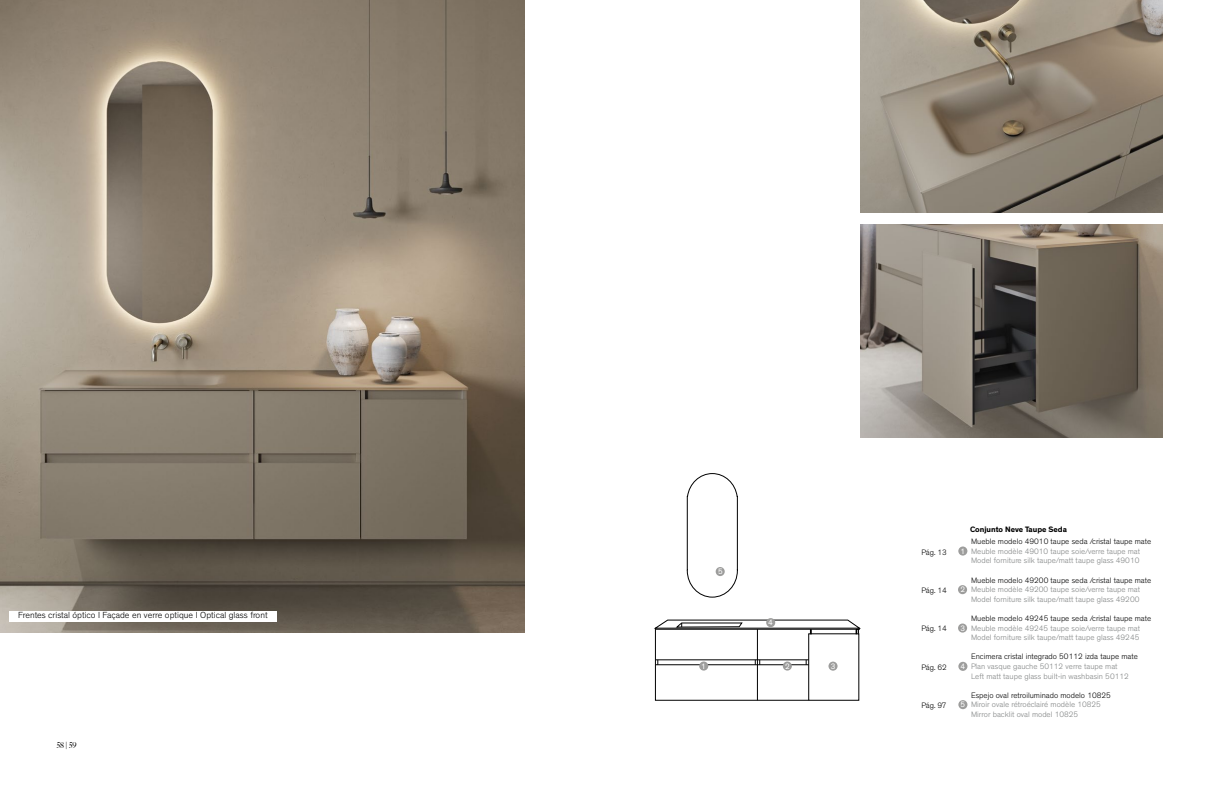
<style>
.page{position:relative;width:1219px;height:808px;background:#fff}
.page>*{position:absolute;margin:0;border:0;box-sizing:border-box;transform-origin:0 0}
.t1{font:300 9px "Theinhardt";color:#000}
.t2{font:300 8px/9.6px "Theinhardt";color:#828585}
.t3{font:300 8px "Theinhardt";color:#000}
.t4{font:700 8px "Theinhardt";color:#000}
.t5{font:8px "Theinhardt";color:#fff}
.t6{font:8px "Big Caslon FB";color:#000}
</style>
<div class="page">
<img style="left:861px;top:0;width:301px;height:213px">
<img style="left:0;top:0;width:524px;height:633px">
<svg style="left:687px;top:473px;width:50px;height:124px"></svg>
<svg style="left:655px;top:620px;width:205px;height:80px"></svg>
<div style="left:958px;top:546px;width:9px;height:9px;background:#9d9d9c;border-radius:50%"></div>
<div style="left:958px;top:585px;width:9px;height:9px;background:#9d9d9c;border-radius:50%"></div>
<div style="left:958px;top:623px;width:9px;height:9px;background:#9d9d9c;border-radius:50%"></div>
<div style="left:958px;top:662px;width:9px;height:9px;background:#9d9d9c;border-radius:50%"></div>
<div style="left:958px;top:700px;width:9px;height:9px;background:#9d9d9c;border-radius:50%"></div>
<div style="left:699px;top:661px;width:9px;height:9px;background:#9d9d9c;border-radius:50%"></div>
<div style="left:783px;top:661px;width:9px;height:9px;background:#9d9d9c;border-radius:50%"></div>
<div style="left:828px;top:662px;width:9px;height:9px;background:#9d9d9c;border-radius:50%"></div>
<div style="left:766px;top:618px;width:9px;height:9px;background:#9d9d9c;border-radius:50%"></div>
<div style="left:716px;top:567px;width:9px;height:9px;background:#9d9d9c;border-radius:50%"></div>
<img style="left:861px;top:225px;width:301px;height:212px">
<div style="left:9px;top:611px;width:268px;height:10px;background:#fff"></div>
<p class="t1" style="left:18px;top:609px;width:251px">Frentes cristal óptico I Façade en verre optique I Optical glass front</p>
<p class="t6" style="left:57px;top:740px;width:21px">58 | 59</p>
<p class="t5" style="left:718px;top:567px;width:6px">5</p>
<p class="t5" style="left:768px;top:618px;width:6px">4</p>
<p class="t5" style="left:701px;top:661px;width:6px">1</p>
<p class="t5" style="left:785px;top:661px;width:6px">2</p>
<p class="t5" style="left:831px;top:661px;width:6px">3</p>
<p class="t3" style="left:921px;top:547px;width:27px">Pág. 13</p>
<p class="t3" style="left:921px;top:585px;width:27px">Pág. 14</p>
<p class="t3" style="left:921px;top:623px;width:27px">Pág. 14</p>
<p class="t3" style="left:921px;top:662px;width:27px">Pág. 62</p>
<p class="t3" style="left:921px;top:700px;width:26px">Pág. 97</p>
<p class="t4" style="left:970px;top:524px;width:98px">Conjunto Neve Taupe Seda</p>
<p class="t3" style="left:971px;top:537px;width:182px">Mueble modelo 49010 taupe seda /cristal taupe mate</p>
<p class="t2" style="left:971px;top:546px;width:171px">Meuble modèle 49010 taupe soie/verre taupe mat<br>Model forniture silk taupe/matt taupe glass 49010</p>
<p class="t3" style="left:971px;top:575px;width:182px">Mueble modelo 49200 taupe seda /cristal taupe mate</p>
<p class="t2" style="left:971px;top:585px;width:171px">Meuble modèle 49200 taupe soie/verre taupe mat<br>Model forniture silk taupe/matt taupe glass 49200</p>
<p class="t3" style="left:971px;top:614px;width:182px">Mueble modelo 49245 taupe seda /cristal taupe mate</p>
<p class="t2" style="left:971px;top:623px;width:171px">Meuble modèle 49245 taupe soie/verre taupe mat<br>Model forniture silk taupe/matt taupe glass 49245</p>
<p class="t3" style="left:971px;top:652px;width:168px">Encimera cristal integrado 50112 izda taupe mate</p>
<p class="t2" style="left:971px;top:662px;width:159px">Plan vasque gauche 50112 verre taupe mat<br>Left matt taupe glass built-in washbasin 50112</p>
<p class="t3" style="left:971px;top:690px;width:141px">Espejo oval retroiluminado modelo 10825</p>
<p class="t2" style="left:971px;top:700px;width:131px">Miroir ovale rétroéclairé modèle 10825<br>Mirror backlit oval model 10825</p>
<p class="t5" style="left:960px;top:546px;width:6px">1</p>
<p class="t5" style="left:960px;top:585px;width:6px">2</p>
<p class="t5" style="left:960px;top:623px;width:6px">3</p>
<p class="t5" style="left:960px;top:662px;width:6px">4</p>
<p class="t5" style="left:960px;top:700px;width:6px">5</p>
</div>
